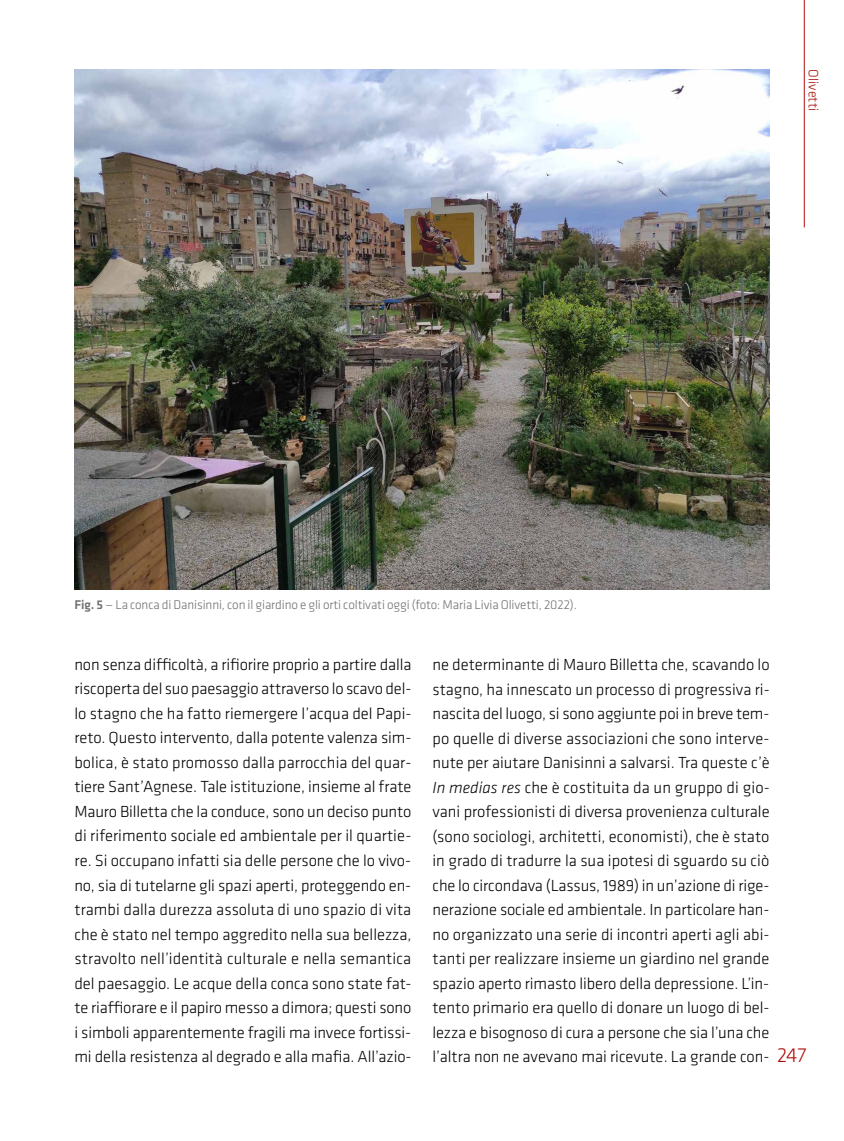
<style>
.page{position:relative;width:844px;height:1141px;background:#fff}
.page>*{position:absolute;margin:0;border:0;box-sizing:border-box;transform-origin:0 0}
.t1{font:300 21px "Klavika";color:#ae0f0a}
.t2{font:300 16.62px/24.5px "Klavika";letter-spacing:-.005em;color:#000;text-align:justify}
.t3{font:300 14px "Klavika";color:#ae0f0a}
.t4{font:300 13.12px "Klavika";letter-spacing:-.01em;color:#706f6f}
.s1{font-weight:500}
.s2{font-style:italic}
</style>
<div class="page">
<hr style="left:803px;top:0;width:1px;height:227px;background:#ae0f0a">
<img style="left:74px;top:69px;width:695px;height:520px">
<p class="t3" style="left:820px;top:69px;width:43px;rotate:90deg">Olivetti</p>
<p class="t4" style="left:74px;top:597px;width:504px"><span class="s1">Fig. 5</span> — La conca di Danisinni, con il giardino e gli orti coltivati oggi (foto: Maria Livia Olivetti, 2022).</p>
<p class="t2" style="left:74px;top:652px;width:338px">non senza difficoltà, a rifiorire proprio a partire dalla riscoperta del suo paesaggio attraverso lo scavo del&shy;lo stagno che ha fatto riemergere l’acqua del Papi&shy;reto. Questo intervento, dalla potente valenza sim&shy;bolica, è stato promosso dalla parrocchia del quar&shy;tiere Sant’Agnese. Tale istituzione, insieme al frate Mauro Billetta che la conduce, sono un deciso punto di riferimento sociale ed ambientale per il quartie&shy;re. Si occupano infatti sia delle persone che lo vivo&shy;no, sia di tutelarne gli spazi aperti, proteggendo en&shy;trambi dalla durezza assoluta di uno spazio di vita che è stato nel tempo aggredito nella sua bellezza, stravolto nell’identità culturale e nella semantica del paesaggio. Le acque della conca sono state fat&shy;te riaffiorare e il papiro messo a dimora; questi sono i simboli apparentemente fragili ma invece fortissi&shy;mi della resistenza al degrado e alla mafia. All’azio-</p>
<p class="t2" style="left:432px;top:653px;width:338px">ne determinante di Mauro Billetta che, scavando lo stagno, ha innescato un processo di progressiva ri&shy;nascita del luogo, si sono aggiunte poi in breve tem&shy;po quelle di diverse associazioni che sono interve&shy;nute per aiutare Danisinni a salvarsi. Tra queste c’è <span class="s2">In medias res</span> che è costituita da un gruppo di gio&shy;vani professionisti di diversa provenienza culturale (sono sociologi, architetti, economisti), che è stato in grado di tradurre la sua ipotesi di sguardo su ciò che lo circondava (Lassus, 1989) in un’azione di rige&shy;nerazione sociale ed ambientale. In particolare han&shy;no organizzato una serie di incontri aperti agli abi&shy;tanti per realizzare insieme un giardino nel grande spazio aperto rimasto libero della depressione. L’in&shy;tento primario era quello di donare un luogo di bel&shy;lezza e bisognoso di cura a persone che sia l’una che l’altra non ne avevano mai ricevute. La grande con-</p>
<p class="t1" style="left:777px;top:1044px;width:31px">247</p>
</div>
